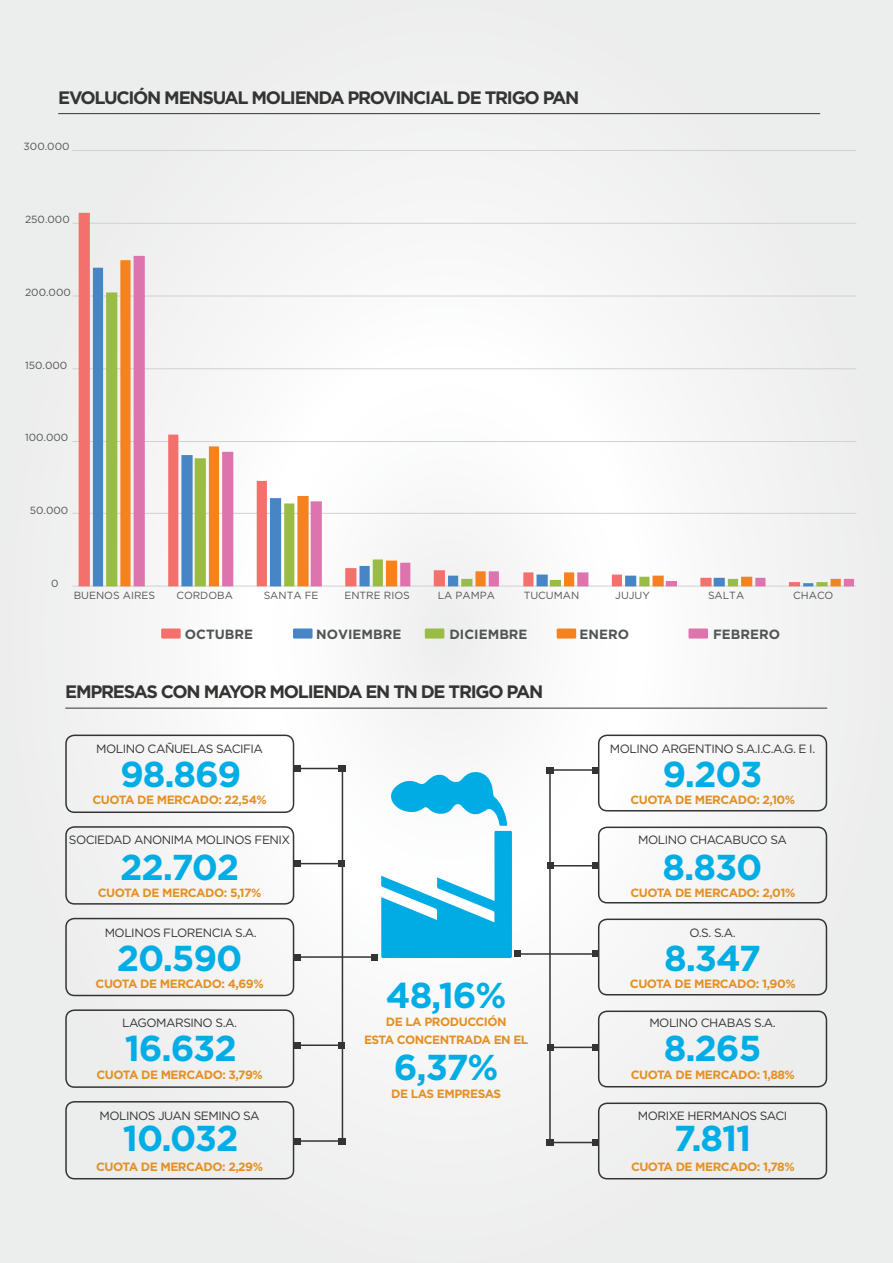
<style>
.page{position:relative;width:893px;height:1263px;background:#fff}
.page>*{position:absolute;margin:0;border:0;box-sizing:border-box;transform-origin:0 0}
.t1{font:700 36px "Gotham";letter-spacing:-.03em;color:#00ade5}
.t2{font:700 18px "Gotham";letter-spacing:-.07em;color:#343433}
.t3{font:700 13.35px "Gotham";color:#515455}
.t4{font:700 12px/18px "Gotham";letter-spacing:-.04em;color:#e49023;text-align:center}
.t5{font:12px "Gotham";letter-spacing:-.04em;color:#343433}
.t6{font:10.35px "Gotham";color:#515455}
</style>
<div class="page">
<div style="left:0;top:0;width:893px;height:1263px;background:linear-gradient(to right,#f1f2f2,#f2f2f2)"></div>
<hr style="left:65px;top:708px;width:762px;height:1px;background:#343433">
<div style="left:65px;top:734px;width:229px;height:79px;border:2px solid #343433;border-radius:9px"></div>
<div style="left:598px;top:734px;width:229px;height:77px;border:2px solid #343433;border-radius:9px"></div>
<div style="left:65px;top:826px;width:229px;height:79px;border:2px solid #343433;border-radius:9px"></div>
<div style="left:598px;top:826px;width:229px;height:77px;border:2px solid #343433;border-radius:9px"></div>
<div style="left:598px;top:1010px;width:229px;height:77px;border:2px solid #343433;border-radius:9px"></div>
<div style="left:65px;top:918px;width:229px;height:78px;border:2px solid #343433;border-radius:9px"></div>
<div style="left:598px;top:918px;width:229px;height:77px;border:2px solid #343433;border-radius:9px"></div>
<div style="left:598px;top:1102px;width:229px;height:77px;border:2px solid #343433;border-radius:9px"></div>
<div style="left:65px;top:1009px;width:229px;height:79px;border:2px solid #343433;border-radius:9px"></div>
<div style="left:65px;top:1101px;width:229px;height:78px;border:2px solid #343433;border-radius:9px"></div>
<hr style="left:342px;top:769px;width:1px;height:372px;background:#343433">
<hr style="left:549px;top:770px;width:2px;height:372px;background:#343433">
<hr style="left:297px;top:768px;width:45px;height:1px;background:#343433">
<svg style="left:339px;top:765px;width:6px;height:7px"></svg>
<svg style="left:294px;top:765px;width:6px;height:6px"></svg>
<hr style="left:550px;top:1142px;width:45px;height:1px;background:#343433">
<svg style="left:547px;top:1139px;width:6px;height:6px"></svg>
<svg style="left:592px;top:1139px;width:6px;height:6px"></svg>
<hr style="left:297px;top:863px;width:45px;height:1px;background:#343433">
<svg style="left:339px;top:861px;width:6px;height:6px"></svg>
<svg style="left:294px;top:861px;width:6px;height:6px"></svg>
<hr style="left:550px;top:1047px;width:45px;height:1px;background:#343433">
<svg style="left:547px;top:1044px;width:6px;height:6px"></svg>
<svg style="left:592px;top:1044px;width:6px;height:6px"></svg>
<hr style="left:297px;top:1044px;width:45px;height:2px;background:#343433">
<svg style="left:339px;top:1042px;width:6px;height:6px"></svg>
<svg style="left:294px;top:1042px;width:6px;height:6px"></svg>
<hr style="left:550px;top:865px;width:45px;height:1px;background:#343433">
<svg style="left:547px;top:863px;width:6px;height:6px"></svg>
<svg style="left:592px;top:863px;width:6px;height:6px"></svg>
<hr style="left:297px;top:1140px;width:45px;height:2px;background:#343433">
<svg style="left:339px;top:1138px;width:6px;height:6px"></svg>
<svg style="left:294px;top:1138px;width:6px;height:6px"></svg>
<hr style="left:550px;top:769px;width:45px;height:2px;background:#343433">
<svg style="left:547px;top:767px;width:6px;height:6px"></svg>
<svg style="left:592px;top:767px;width:6px;height:6px"></svg>
<hr style="left:297px;top:956px;width:77px;height:2px;background:#343433">
<svg style="left:294px;top:954px;width:6px;height:6px"></svg>
<hr style="left:518px;top:953px;width:77px;height:2px;background:#343433">
<svg style="left:592px;top:951px;width:6px;height:6px"></svg>
<svg style="left:371px;top:771px;width:150px;height:189px"></svg>
<hr style="left:58px;top:113px;width:762px;height:1px;background:#343433">
<hr style="left:72px;top:223px;width:784px;height:1px;background:#d0d1d1">
<hr style="left:72px;top:296px;width:784px;height:1px;background:#d0d1d1">
<hr style="left:72px;top:368px;width:784px;height:1px;background:#d0d1d1">
<hr style="left:72px;top:441px;width:784px;height:1px;background:#d0d1d1">
<hr style="left:72px;top:513px;width:784px;height:1px;background:#d0d1d1">
<hr style="left:72px;top:150px;width:784px;height:1px;background:#d0d1d1">
<div style="left:161px;top:628px;width:20px;height:10px;background:#f3706c"></div>
<div style="left:293px;top:628px;width:20px;height:10px;background:#4885c5"></div>
<div style="left:425px;top:628px;width:19px;height:10px;background:#99bc45"></div>
<div style="left:557px;top:628px;width:19px;height:10px;background:#f58221"></div>
<div style="left:688px;top:628px;width:20px;height:10px;background:#de74ad"></div>
<hr style="left:72px;top:586px;width:784px;height:1px;background:#d0d1d1">
<svg style="left:79px;top:213px;width:721px;height:373px;fill:#f3f0f0"></svg>
<svg style="left:134px;top:256px;width:720px;height:330px"></svg>
<h2 class="t2" style="left:58px;top:85px;width:523px">EVOLUCIÓN MENSUAL MOLIENDA PROVINCIAL DE TRIGO PAN</h2>
<p class="t6" style="left:24px;top:140px;width:48px">300.000</p>
<p class="t6" style="left:25px;top:213px;width:46px">250.000</p>
<p class="t6" style="left:25px;top:286px;width:47px">200.000</p>
<p class="t6" style="left:25px;top:358px;width:44px">150.000</p>
<p class="t6" style="left:25px;top:431px;width:45px">100.000</p>
<p class="t6" style="left:30px;top:504px;width:40px">50.000</p>
<p class="t6" style="left:51px;top:577px;width:9px">0</p>
<p class="t6" style="left:74px;top:589px;width:83px">BUENOS AIRES</p>
<p class="t6" style="left:176px;top:589px;width:58px">CORDOBA</p>
<p class="t6" style="left:264px;top:589px;width:56px">SANTA FE</p>
<p class="t6" style="left:344px;top:589px;width:67px">ENTRE RIOS</p>
<p class="t6" style="left:438px;top:589px;width:59px">LA PAMPA</p>
<p class="t6" style="left:524px;top:589px;width:57px">TUCUMAN</p>
<p class="t6" style="left:615px;top:589px;width:36px">JUJUY</p>
<p class="t6" style="left:708px;top:589px;width:38px">SALTA</p>
<p class="t6" style="left:793px;top:589px;width:42px">CHACO</p>
<p class="t3" style="left:185px;top:625px;width:70px">OCTUBRE</p>
<p class="t3" style="left:316px;top:625px;width:87px">NOVIEMBRE</p>
<p class="t3" style="left:450px;top:625px;width:80px">DICIEMBRE</p>
<p class="t3" style="left:580px;top:625px;width:51px">ENERO</p>
<p class="t3" style="left:713px;top:625px;width:68px">FEBRERO</p>
<h2 class="t2" style="left:65px;top:679px;width:479px">EMPRESAS CON MAYOR MOLIENDA EN TN DE TRIGO PAN</h2>
<p class="t5" style="left:96px;top:741px;width:168px">MOLINO CAÑUELAS SACIFIA</p>
<p class="t5" style="left:610px;top:741px;width:207px">MOLINO ARGENTINO S.A.I.C.A.G. E I.</p>
<h1 class="t1" style="left:120px;top:750px;width:123px">98.869</h1>
<h1 class="t1" style="left:662px;top:750px;width:102px">9.203</h1>
<p class="t4" style="left:92px;top:790px;width:176px">CUOTA DE MERCADO: 22,54%</p>
<p class="t4" style="left:630px;top:790px;width:166px">CUOTA DE MERCADO: 2,10%</p>
<p class="t5" style="left:69px;top:832px;width:223px">SOCIEDAD ANONIMA MOLINOS FENIX</p>
<p class="t5" style="left:638px;top:832px;width:150px">MOLINO CHACABUCO SA</p>
<h1 class="t1" style="left:120px;top:843px;width:120px">22.702</h1>
<h1 class="t1" style="left:663px;top:843px;width:101px">8.830</h1>
<p class="t4" style="left:98px;top:883px;width:165px">CUOTA DE MERCADO: 5,17%</p>
<p class="t4" style="left:630px;top:883px;width:166px">CUOTA DE MERCADO: 2,01%</p>
<p class="t5" style="left:105px;top:925px;width:154px">MOLINOS FLORENCIA S.A.</p>
<p class="t5" style="left:689px;top:925px;width:48px">O.S. S.A.</p>
<h1 class="t1" style="left:117px;top:934px;width:127px">20.590</h1>
<h1 class="t1" style="left:664px;top:934px;width:99px">8.347</h1>
<p class="t4" style="left:96px;top:975px;width:170px">CUOTA DE MERCADO: 4,69%</p>
<p class="t4" style="left:630px;top:975px;width:167px">CUOTA DE MERCADO: 1,90%</p>
<h1 class="t1" style="left:386px;top:971px;width:122px">48,16%</h1>
<p class="t4" style="left:364px;top:1012px;width:166px">DE LA PRODUCCIÓN<br>ESTA CONCENTRADA EN EL</p>
<h1 class="t1" style="left:394px;top:1043px;width:106px">6,37%</h1>
<p class="t4" style="left:391px;top:1084px;width:112px">DE LAS EMPRESAS</p>
<p class="t5" style="left:122px;top:1015px;width:116px">LAGOMARSINO S.A.</p>
<p class="t5" style="left:649px;top:1015px;width:128px">MOLINO CHABAS S.A.</p>
<h1 class="t1" style="left:125px;top:1024px;width:114px">16.632</h1>
<h1 class="t1" style="left:664px;top:1024px;width:99px">8.265</h1>
<p class="t4" style="left:96px;top:1066px;width:168px">CUOTA DE MERCADO: 3,79%</p>
<p class="t4" style="left:631px;top:1066px;width:166px">CUOTA DE MERCADO: 1,88%</p>
<p class="t5" style="left:99px;top:1107px;width:162px">MOLINOS JUAN SEMINO SA</p>
<h1 class="t1" style="left:123px;top:1114px;width:117px">10.032</h1>
<p class="t5" style="left:638px;top:1107px;width:151px">MORIXE HERMANOS SACI</p>
<h1 class="t1" style="left:674px;top:1114px;width:79px">7.811</h1>
<p class="t4" style="left:96px;top:1158px;width:168px">CUOTA DE MERCADO: 2,29%</p>
<p class="t4" style="left:631px;top:1158px;width:165px">CUOTA DE MERCADO: 1,78%</p>
</div>
